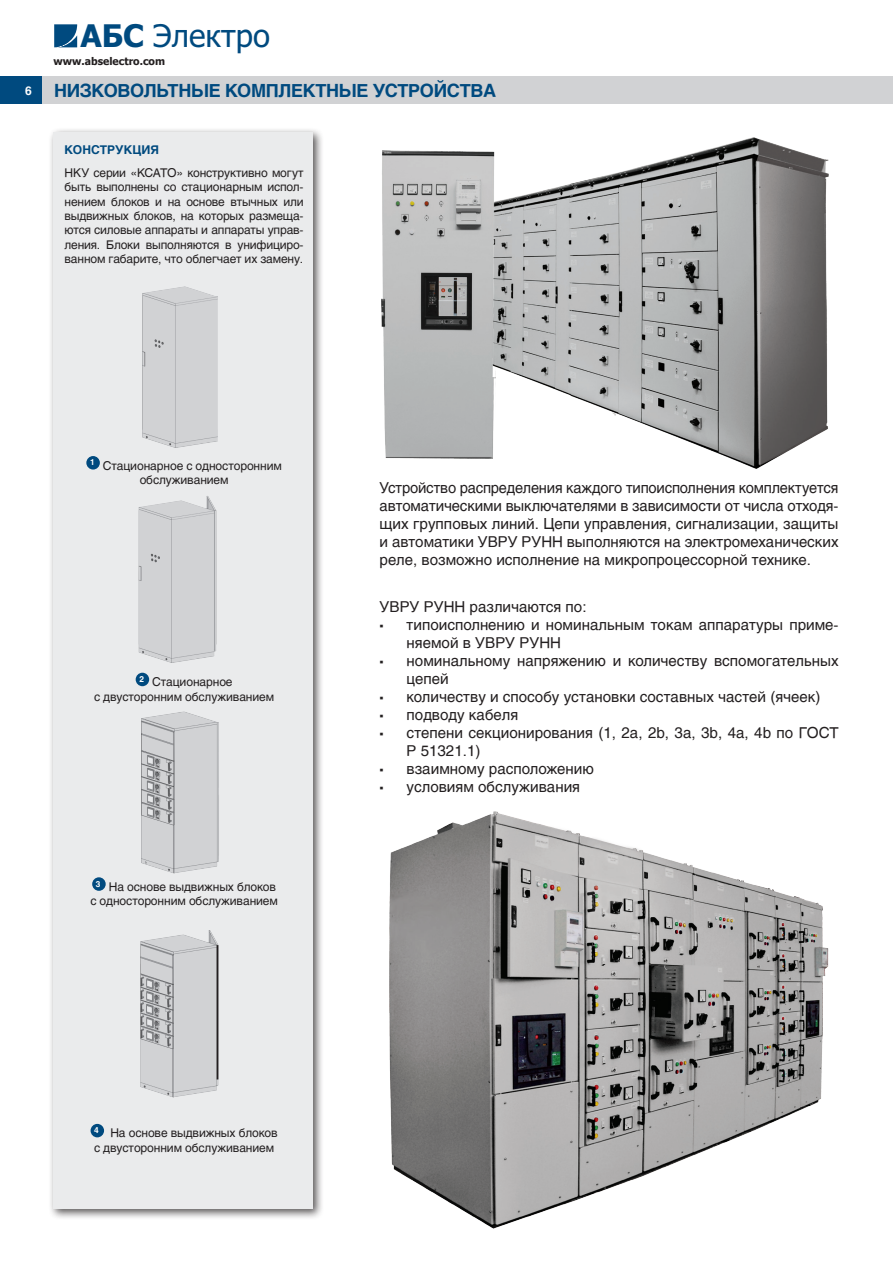
<style>
.page{position:relative;width:893px;height:1263px;background:#fff}
.page>*{position:absolute;margin:0;border:0;box-sizing:border-box;transform-origin:0 0}
.t1{font:700 37.5px "Tahoma";color:#004a7f}
.t2{font:31.2px "Tahoma";color:#004a7f}
.t3{font:700 18px "Helios";letter-spacing:-.02em;color:#004a7f}
.t4{font:15px/18px "Helios";color:#231f20}
.t5{font:12px/14.4px "Helios";letter-spacing:-.01em;color:#231f20;text-align:center}
.t6{font:700 12px "Helios";color:#004a7f}
.t7{font:700 10.5px "Tahoma";color:#231f20}
.s1{font-weight:700}
.s2{font-size:12px;color:#fff}
.s3{font-family:"Tahoma";font-size:12px}
</style>
<div class="page">
<svg style="left:54px;top:24px;width:23px;height:23px"></svg>
<div style="left:42px;top:77px;width:851px;height:27px;background:#d1d2d4"></div>
<div style="left:0;top:77px;width:42px;height:27px;background:#004a7f"></div>
<img style="left:389px;top:811px;width:440px;height:417px">
<div style="left:48px;top:128px;width:276px;height:1092px;background:#231f20;opacity:.75"></div>
<div style="left:53px;top:133px;width:260px;height:1076px;background:#eaebec"></div>
<img style="left:142px;top:286px;width:76px;height:162px">
<img style="left:138px;top:496px;width:79px;height:166px">
<img style="left:141px;top:711px;width:78px;height:163px">
<img style="left:140px;top:930px;width:79px;height:167px">
<img style="left:409px;top:137px;width:420px;height:332px">
<img style="left:381px;top:150px;width:114px;height:308px">
<div style="left:86px;top:456px;width:14px;height:13px;background:#004a7f;border-radius:50%"></div>
<div style="left:136px;top:673px;width:13px;height:13px;background:#004a7f;border-radius:50%"></div>
<div style="left:92px;top:877px;width:14px;height:14px;background:#004a7f;border-radius:50%"></div>
<div style="left:91px;top:1124px;width:13px;height:13px;background:#004a7f;border-radius:50%"></div>
<h2 class="t2" style="left:80px;top:24px;width:191px"><span class="s1">АБС</span> Электро</h2>
<p class="t7" style="left:54px;top:54px;width:113px">www.abselectro.com</p>
<p class="t3" style="left:25px;top:80px;width:472px"><span class="s2">6</span> НИЗКОВОЛЬТНЫЕ КОМПЛЕКТНЫЕ УСТРОЙСТВА</p>
<h1 class="t1" style="left:86px;top:113px;width:139px">ВНИИР</h1>
<p class="t6" style="left:65px;top:143px;width:96px">КОНСТРУКЦИЯ</p>
<p class="t5" style="left:65px;top:165px;width:241px;text-align:justify">НКУ серии «КСАТО» конструктивно могут быть выполнены со стационарным испол&shy;нением блоков и на основе втычных или выдвижных блоков, на которых размеща&shy;ются силовые аппараты и аппараты управ&shy;ления. Блоки выполняются в унифициро&shy;ванном габарите, что облегчает их замену.</p>
<p class="t5" style="left:90px;top:458px;width:193px"><sup>1</sup> Стационарное с односторонним обслуживанием</p>
<p class="t5" style="left:94px;top:675px;width:182px"><sup>2</sup> Стационарное<br>с двусторонним обслуживанием</p>
<p class="t5" style="left:90px;top:879px;width:189px"><sup>3</sup> На основе выдвижных блоков с односторонним обслуживанием</p>
<p class="t4" style="left:380px;top:478px;width:461px;text-align:justify">Устройство распределения каждого типоисполнения комплектуется автоматическими выключателями в зависимости от числа отходя&shy;щих групповых линий. Цепи управления, сигнализации, защиты и автоматики УВРУ РУНН выполняются на электромеханических реле, возможно исполнение на микропроцессорной технике.</p>
<p class="t4" style="left:380px;top:598px;width:209px">УВРУ РУНН различаются по:</p>
<p class="t4" style="left:407px;top:616px;width:434px;text-indent:-27px"><span class="s3">▪</span> типоисполнению и номинальным токам аппаратуры приме&shy;няемой в УВРУ РУНН</p>
<p class="t4" style="left:407px;top:652px;width:434px;text-indent:-27px"><span class="s3">▪</span> номинальному напряжению и количеству вспомогательных цепей</p>
<p class="t4" style="left:380px;top:688px;width:442px"><span class="s3">▪</span> количеству и способу установки составных частей (ячеек)</p>
<p class="t4" style="left:380px;top:706px;width:140px"><span class="s3">▪</span> подводу кабеля</p>
<p class="t4" style="left:407px;top:724px;width:434px;text-indent:-27px"><span class="s3">▪</span> степени секционирования (1, 2а, 2b, 3a, 3b, 4a, 4b по ГОСТ<br>Р 51321.1)</p>
<p class="t4" style="left:380px;top:760px;width:216px"><span class="s3">▪</span> взаимному расположению</p>
<p class="t4" style="left:380px;top:778px;width:202px"><span class="s3">▪</span> условиям обслуживания</p>
<p class="t5" style="left:94px;top:1126px;width:185px;text-align:left"><sup>4</sup> На основе выдвижных блоков с двусторонним обслуживанием</p>
</div>
